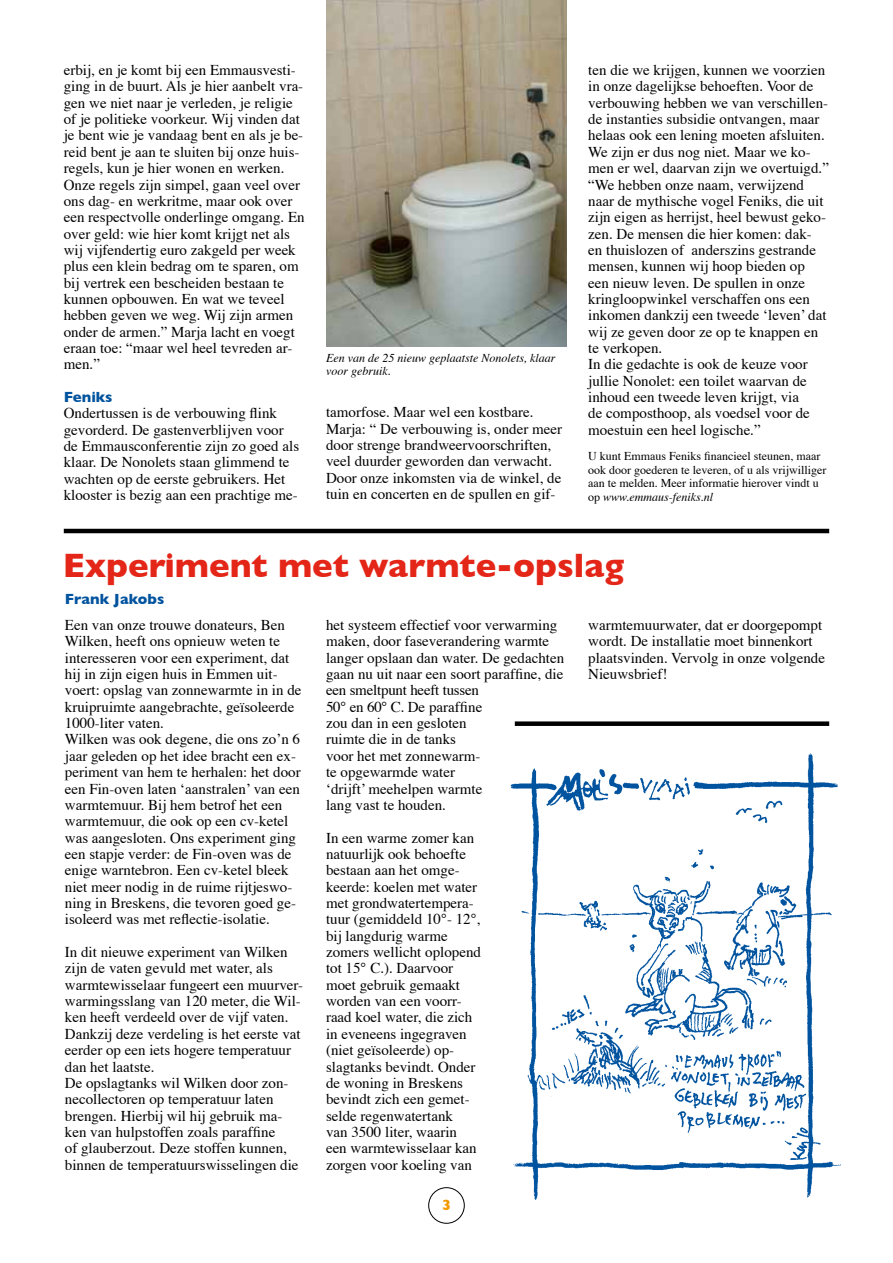
<style>
.page{position:relative;width:893px;height:1263px;background:#fff}
.page>*{position:absolute;margin:0;border:0;box-sizing:border-box;transform-origin:0 0}
.t1{font:700 34.5px "Gill Sans";color:#e42618}
.t2{font:15px/16.4px "Times";color:#000}
.t3{font:700 15px "Gill Sans";color:#00539f}
.t4{font:700 15px "Gill Sans";color:#f39900}
.t5{font:12px/13.5px "Times";color:#000}
.t6{font:italic 12px/13.5px "Times";color:#000}
.s1{font-style:italic}
</style>
<div class="page">
<div style="left:428px;top:1187px;width:37px;height:37px;border:1px solid #000;border-radius:50%"></div>
<div style="left:515px;top:721px;width:314px;height:5px;background:#000"></div>
<hr style="left:64px;top:529px;width:765px;height:4px;background:#000">
<img style="left:326px;top:0;width:241px;height:346px">
<img style="left:510px;top:753px;width:331px;height:447px">
<p class="t2" style="left:64px;top:61px;width:242px">erbij, en je komt bij een Emmausvesti&shy;ging in de buurt. Als je hier aanbelt vra&shy;gen we niet naar je verleden, je religie of je politieke voorkeur. Wij vinden dat je bent wie je vandaag bent en als je be&shy;reid bent je aan te sluiten bij onze huis&shy;regels, kun je hier wonen en werken.<br>Onze regels zijn simpel, gaan veel over ons dag- en werkritme, maar ook over een respectvolle onderlinge omgang. En over geld: wie hier komt krijgt net als wij vijfendertig euro zakgeld per week plus een klein bedrag om te sparen, om bij vertrek een bescheiden bestaan te kunnen opbouwen. En wat we teveel hebben geven we weg. Wij zijn armen onder de armen.” Marja lacht en voegt eraan toe: “maar wel heel tevreden ar&shy;men.”</p>
<p class="t3" style="left:64px;top:388px;width:50px">Feniks</p>
<p class="t2" style="left:64px;top:404px;width:237px">Ondertussen is de verbouwing flink gevorderd. De gastenverblijven voor de Emmausconferentie zijn zo goed als klaar. De Nonolets staan glimmend te wachten op de eerste gebruikers. Het klooster is bezig aan een prachtige me-</p>
<p class="t6" style="left:326px;top:350px;width:231px">Een van de 25 nieuw geplaatste Nonolets, klaar voor gebruik.</p>
<p class="t2" style="left:326px;top:403px;width:238px">tamorfose. Maar wel een kostbare.<br>Marja: “ De verbouwing is, onder meer door strenge brandweervoorschriften, veel duurder geworden dan verwacht.<br>Door onze inkomsten via de winkel, de tuin en concerten en de spullen en gif-</p>
<p class="t2" style="left:588px;top:61px;width:242px">ten die we krijgen, kunnen we voorzien in onze dagelijkse behoeften. Voor de verbouwing hebben we van verschillen&shy;de instanties subsidie ontvangen, maar helaas ook een lening moeten afsluiten.<br>We zijn er dus nog niet. Maar we ko&shy;men er wel, daarvan zijn we overtuigd.” “We hebben onze naam, verwijzend naar de mythische vogel Feniks, die uit zijn eigen as herrijst, heel bewust geko&shy;zen. De mensen die hier komen: dak&shy;en thuislozen of anderszins gestrande mensen, kunnen wij hoop bieden op een nieuw leven. De spullen in onze kringloopwinkel verschaffen ons een inkomen dankzij een tweede ‘leven’ dat wij ze geven door ze op te knappen en te verkopen.<br>In die gedachte is ook de keuze voor jullie Nonolet: een toilet waarvan de inhoud een tweede leven krijgt, via<br>de composthoop, als voedsel voor de moestuin een heel logische.”</p>
<p class="t5" style="left:588px;top:448px;width:240px">U kunt Emmaus Feniks financieel steunen, maar ook door goederen te leveren, of u als vrijwilliger aan te melden. Meer informatie hierover vindt u op <span class="s1">www.emmaus-feniks.nl</span></p>
<h1 class="t1" style="left:63px;top:545px;width:563px">Experiment met warmte-opslag</h1>
<p class="t2" style="left:588px;top:615px;width:238px">warmtemuurwater, dat er doorgepompt wordt. De installatie moet binnenkort plaatsvinden. Vervolg in onze volgende<br>Nieuwsbrief!</p>
<p class="t3" style="left:65px;top:590px;width:101px">Frank Jakobs</p>
<p class="t2" style="left:65px;top:615px;width:238px">Een van onze trouwe donateurs, Ben Wilken, heeft ons opnieuw weten te interesseren voor een experiment, dat hij in zijn eigen huis in Emmen uit&shy;voert: opslag van zonnewarmte in in de kruipruimte aangebrachte, geïsoleerde 1000-liter vaten.<br>Wilken was ook degene, die ons zo’n 6 jaar geleden op het idee bracht een ex&shy;periment van hem te herhalen: het door een Fin-oven laten ‘aanstralen’ van een warmtemuur. Bij hem betrof het een warmtemuur, die ook op een cv-ketel was aangesloten. Ons experiment ging een stapje verder: de Fin-oven was de enige warntebron. Een cv-ketel bleek niet meer nodig in de ruime rijtjeswo&shy;ning in Breskens, die tevoren goed ge&shy;ïsoleerd was met reflectie-isolatie.</p>
<p class="t2" style="left:65px;top:942px;width:240px">In dit nieuwe experiment van Wilken zijn de vaten gevuld met water, als warmtewisselaar fungeert een muurver&shy;warmingsslang van 120 meter, die Wil&shy;ken heeft verdeeld over de vijf vaten.<br>Dankzij deze verdeling is het eerste vat eerder op een iets hogere temperatuur dan het laatste.<br>De opslagtanks wil Wilken door zon&shy;necollectoren op temperatuur laten brengen. Hierbij wil hij gebruik ma&shy;ken van hulpstoffen zoals paraffine<br>of glauberzout. Deze stoffen kunnen, binnen de temperatuurswisselingen die</p>
<p class="t2" style="left:326px;top:615px;width:240px">het systeem effectief voor verwarming maken, door faseverandering warmte langer opslaan dan water. De gedachten gaan nu uit naar een soort paraffine, die een smeltpunt heeft tussen<br>50° en 60° C. De paraffine<br>zou dan in een gesloten<br>ruimte die in de tanks<br>voor het met zonnewarm-<br>te opgewarmde water<br>‘drijft’ meehelpen warmte<br>lang vast te houden.</p>
<p class="t2" style="left:326px;top:828px;width:156px">In een warme zomer kan natuurlijk ook behoefte bestaan aan het omge&shy;keerde: koelen met water met grondwatertempera&shy;tuur (gemiddeld 10°- 12°, bij langdurig warme zomers wellicht oplopend tot 15° C.). Daarvoor moet gebruik gemaakt worden van een voorr&shy;raad koel water, die zich in eveneens ingegraven (niet geïsoleerde) op&shy;slagtanks bevindt. Onder de woning in Breskens bevindt zich een gemet&shy;selde regenwatertank<br>van 3500 liter, waarin een warmtewisselaar kan zorgen voor koeling van</p>
<p class="t4" style="left:442px;top:1196px;width:10px">3</p>
</div>
